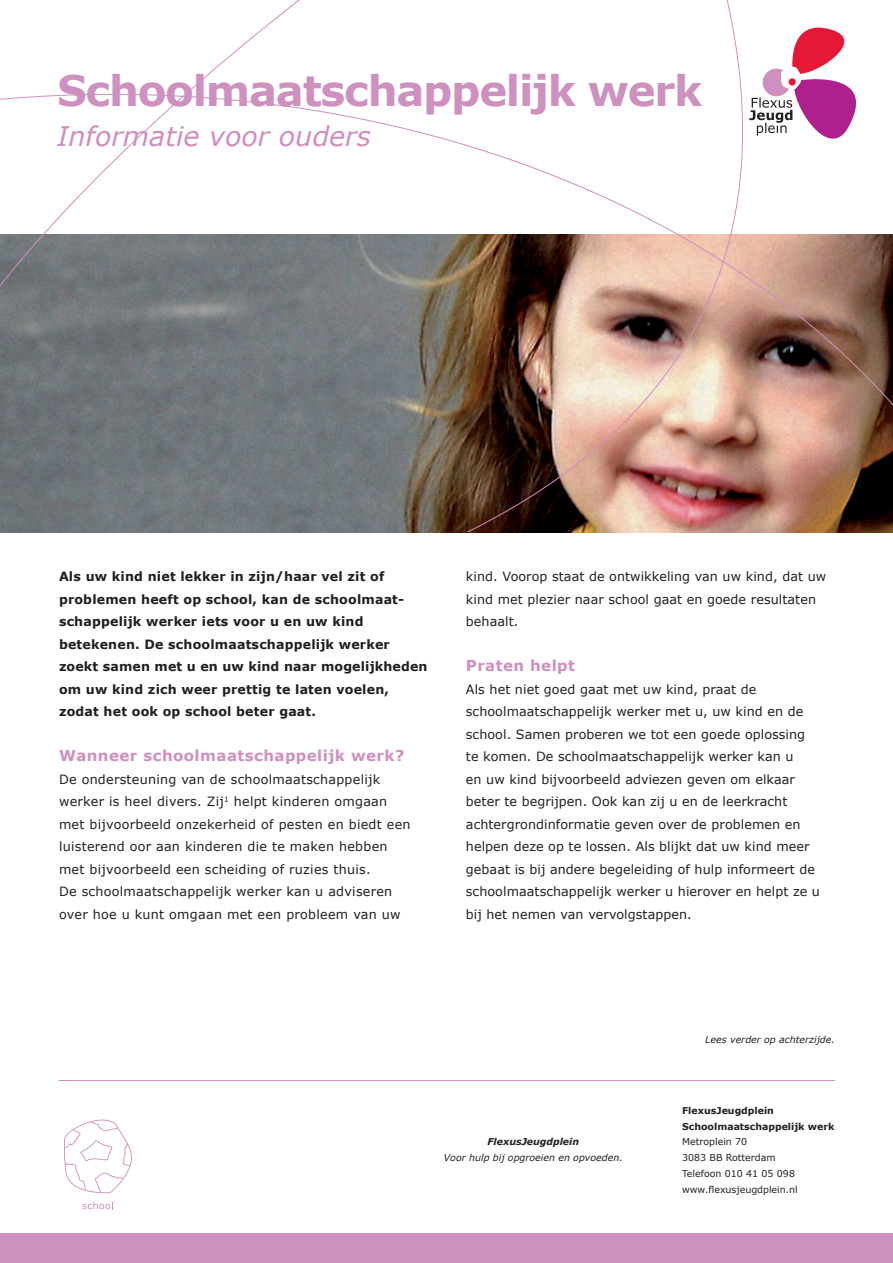
<style>
.page{position:relative;width:893px;height:1263px;background:#fff}
.page>*{position:absolute;margin:0;border:0;box-sizing:border-box;transform-origin:0 0}
.Platte_tekst_3{font:700 42px "Verdana";letter-spacing:-.03em;color:#ce90bf}
.Normaal__web{font:italic 27px "Verdana";color:#ce90bf}
.Standaard{font:700 15px "Verdana";letter-spacing:.03em;color:#ce90bf}
.Standaard-2{font:12.75px/22.5px "Verdana";letter-spacing:.005em;color:#231f20}
.Standaard-3{font:700 12.75px/22.5px "Verdana";letter-spacing:.015em;color:#231f20}
.Platte_tekst_3-2{font:9.45px "Verdana";color:#231f20}
.Platte_tekst_3-3{font:italic 9.45px "Verdana";color:#231f20}
.Platte_tekst_3-4{font:700 9.45px/15.8px "Verdana";color:#231f20}
.Platte_tekst_3-5{font:italic 700 9.45px "Verdana";color:#231f20}
.s1{font-weight:400}
</style>
<div class="page">
<img style="left:0;top:0;width:893px;height:531px">
<svg style="left:749px;top:28px;width:107px;height:111px"></svg>
<div style="left:0;top:1233px;width:893px;height:30px;background:#ce90bf"></div>
<hr style="left:59px;top:1080px;width:776px;height:1px;background:#ce90bf">
<svg style="left:83px;top:1202px;width:30px;height:7px"></svg>
<svg style="left:64px;top:1119px;width:68px;height:74px"></svg>
<p class="Platte_tekst_3" style="left:57px;top:64px;width:647px">Schoolmaatschappelijk werk</p>
<p class="Normaal__web" style="left:57px;top:119px;width:315px">Informatie voor ouders</p>
<p class="Standaard-3" style="left:59px;top:565px;width:370px">Als uw kind niet lekker in zijn/haar vel zit of problemen heeft op school, kan de schoolmaat&shy;schappelijk werker iets voor u en uw kind betekenen. De schoolmaatschappelijk werker zoekt samen met u en uw kind naar mogelijkheden om uw kind zich weer prettig te laten voelen, zodat het ook op school beter gaat.</p>
<p class="Standaard" style="left:59px;top:746px;width:347px">Wanneer schoolmaatschappelijk werk?</p>
<p class="Standaard-2" style="left:59px;top:767px;width:353px">De ondersteuning van de schoolmaatschappelijk werker is heel divers. Zij<sup>1</sup> helpt kinderen omgaan met bijvoorbeeld onzekerheid of pesten en biedt een luisterend oor aan kinderen die te maken hebben met bijvoorbeeld een scheiding of ruzies thuis.<br>De schoolmaatschappelijk werker kan u adviseren over hoe u kunt omgaan met een probleem van uw</p>
<p class="Standaard-2" style="left:466px;top:565px;width:362px">kind. Voorop staat de ontwikkeling van uw kind, dat uw kind met plezier naar school gaat en goede resultaten behaalt.</p>
<p class="Standaard" style="left:466px;top:656px;width:111px">Praten helpt</p>
<p class="Standaard-2" style="left:466px;top:677px;width:356px">Als het niet goed gaat met uw kind, praat de schoolmaatschappelijk werker met u, uw kind en de school. Samen proberen we tot een goede oplossing te komen. De schoolmaatschappelijk werker kan u<br>en uw kind bijvoorbeeld adviezen geven om elkaar beter te begrijpen. Ook kan zij u en de leerkracht achtergrondinformatie geven over de problemen en helpen deze op te lossen. Als blijkt dat uw kind meer gebaat is bij andere begeleiding of hulp informeert de schoolmaatschappelijk werker u hierover en helpt ze u bij het nemen van vervolgstappen.</p>
<p class="Platte_tekst_3-5" style="left:487px;top:1136px;width:93px">FlexusJeugdplein</p>
<p class="Platte_tekst_3-3" style="left:444px;top:1152px;width:181px">Voor hulp bij opgroeien en opvoeden.</p>
<p class="Platte_tekst_3-3" style="left:705px;top:1034px;width:131px">Lees verder op achterzijde.</p>
<p class="Platte_tekst_3-4" style="left:682px;top:1102px;width:93px">FlexusJeugdplein</p>
<p class="Platte_tekst_3-4" style="left:682px;top:1118px;width:154px">Schoolmaatschappelijk werk<br><span class="s1">Metroplein 70</span></p>
<p class="Platte_tekst_3-2" style="left:682px;top:1152px;width:95px">3083 BB Rotterdam</p>
<p class="Platte_tekst_3-2" style="left:682px;top:1167px;width:114px">Telefoon 010 41 05 098</p>
<p class="Platte_tekst_3-2" style="left:682px;top:1183px;width:117px">www.flexusjeugdplein.nl</p>
</div>
